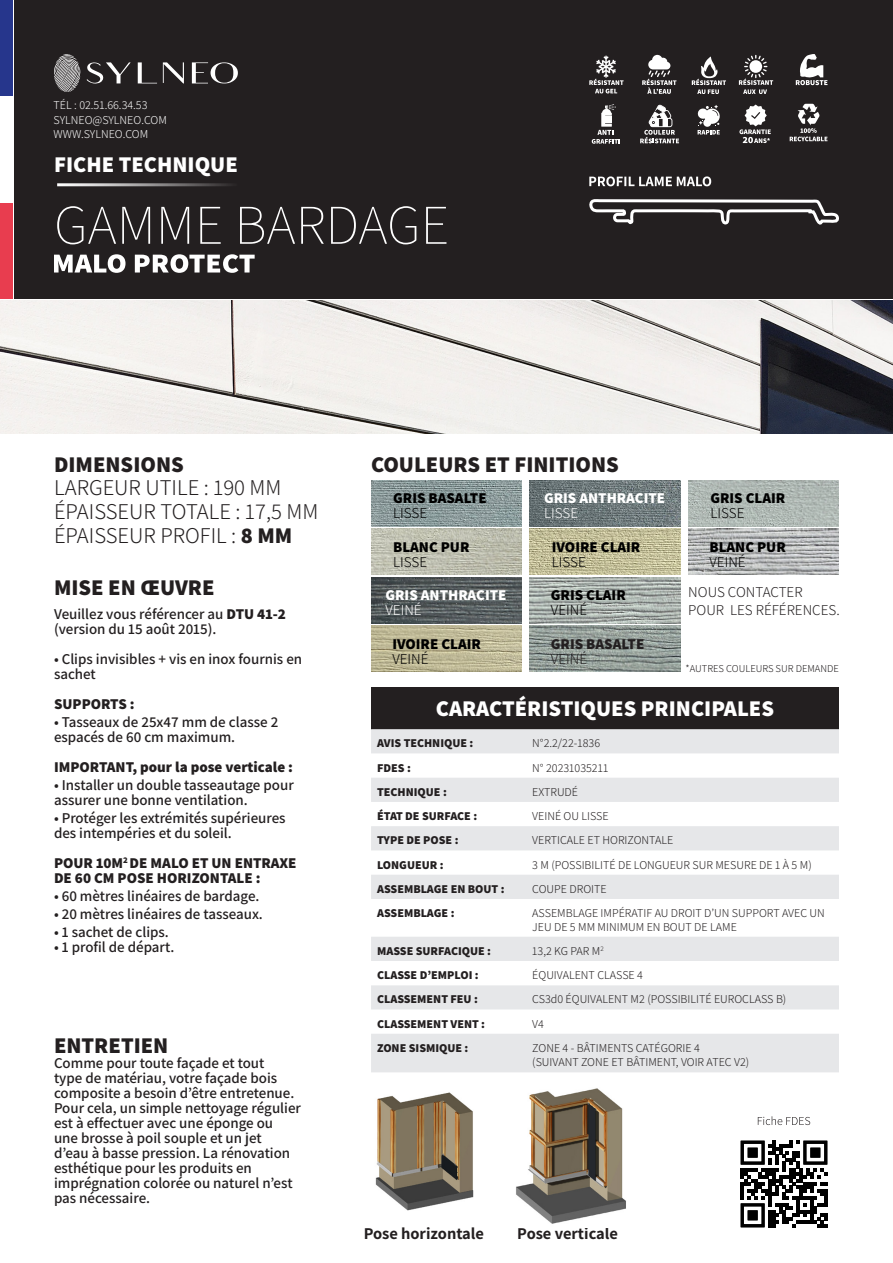
<style>
.page{position:relative;width:893px;height:1263px;background:#fff}
.page>*{position:absolute;margin:0;border:0;box-sizing:border-box;transform-origin:0 0}
.t1{font:300 22.5px "Assistant";color:#231f20}
.t2{font:800 22.5px "Assistant";color:#231f20}
.t3{font:800 22.5px "Assistant";color:#fff}
.t4{font:700 16.5px "Assistant";color:#231f20}
.t5{font:600 15px/15px "Assistant";color:#231f20}
.t6{font:800 15px/15px "Assistant";color:#231f20}
.t7{font:800 15px "Assistant";color:#000}
.t8{font:300 15px "Assistant";color:#231f20}
.t9{font:300 15px "Assistant";color:#000}
.t10{font:800 15px "Assistant";color:#fff}
.t11{font:300 15px "Assistant";color:#fff}
.t12{font:300 12px/13.5px "Assistant";color:#231f20}
.t13{font:800 12px "Assistant";color:#231f20}
.t14{font:300 12px "Assistant";color:#fff}
.t15{font:300 10.5px "Assistant";color:#231f20}
.s1{font-weight:800}
</style>
<div class="page">
<div style="left:15px;top:0;width:878px;height:299px;background:#231f20"></div>
<svg style="left:57px;top:206px;width:389px;height:38px"></svg>
<hr style="left:57px;top:183px;width:181px;height:3px;background:#fff">
<div style="left:0;top:0;width:13px;height:95px;background:#26368c"></div>
<div style="left:0;top:203px;width:13px;height:96px;background:#e83d4f"></div>
<img style="left:0;top:301px;width:893px;height:133px">
<div style="left:371px;top:687px;width:468px;height:42px;background:#231f20"></div>
<svg style="left:371px;top:729px;width:468px;height:343px;fill:#e6e7e9"></svg>
<svg style="left:371px;top:961px;width:468px;height:24px"></svg>
<svg style="left:87px;top:62px;width:44px;height:22px"></svg>
<svg style="left:138px;top:62px;width:19px;height:21px"></svg>
<svg style="left:163px;top:62px;width:21px;height:21px"></svg>
<svg style="left:192px;top:62px;width:46px;height:21px"></svg>
<svg style="left:54px;top:54px;width:27px;height:38px"></svg>
<svg style="left:587px;top:199px;width:254px;height:134px"></svg>
<svg style="left:589px;top:176px;width:122px;height:10px"></svg>
<svg style="left:54px;top:254px;width:201px;height:19px"></svg>
<svg style="left:796px;top:54px;width:31px;height:31px"></svg>
<svg style="left:739px;top:105px;width:32px;height:38px"></svg>
<svg style="left:589px;top:56px;width:35px;height:37px"></svg>
<svg style="left:692px;top:56px;width:34px;height:38px"></svg>
<svg style="left:642px;top:55px;width:34px;height:39px"></svg>
<svg style="left:697px;top:105px;width:23px;height:29px"></svg>
<svg style="left:739px;top:55px;width:34px;height:39px"></svg>
<svg style="left:640px;top:105px;width:39px;height:38px"></svg>
<svg style="left:592px;top:104px;width:28px;height:40px"></svg>
<div style="left:606px;top:116px;width:6px;height:7px;background:#fff"></div>
<img style="left:530px;top:480px;width:150px;height:46px">
<img style="left:688px;top:480px;width:151px;height:46px">
<img style="left:530px;top:625px;width:150px;height:46px">
<img style="left:371px;top:625px;width:151px;height:46px">
<img style="left:688px;top:528px;width:151px;height:46px">
<img style="left:371px;top:577px;width:151px;height:46px">
<img style="left:530px;top:577px;width:150px;height:46px">
<img style="left:371px;top:528px;width:151px;height:46px">
<img style="left:371px;top:480px;width:151px;height:46px">
<img style="left:530px;top:528px;width:150px;height:46px">
<svg style="left:790px;top:104px;width:37px;height:37px"></svg>
<svg style="left:740px;top:1140px;width:87px;height:87px"></svg>
<svg style="left:758px;top:1116px;width:52px;height:9px"></svg>
<img style="left:516px;top:1088px;width:110px;height:136px">
<img style="left:375px;top:1092px;width:99px;height:118px">
<p class="t14" style="left:54px;top:97px;width:95px">TÉL : 02.51.66.34.53</p>
<p class="t14" style="left:54px;top:112px;width:115px">SYLNEO@SYLNEO.COM</p>
<p class="t14" style="left:54px;top:126px;width:96px">WWW.SYLNEO.COM</p>
<p class="t3" style="left:54px;top:149px;width:185px">FICHE TECHNIQUE</p>
<p class="t2" style="left:54px;top:449px;width:131px">DIMENSIONS</p>
<p class="t1" style="left:54px;top:472px;width:229px">LARGEUR UTILE : 190 MM</p>
<p class="t1" style="left:54px;top:496px;width:266px">ÉPAISSEUR TOTALE : 17,5 MM</p>
<p class="t1" style="left:54px;top:520px;width:240px">ÉPAISSEUR PROFIL : <span class="s1">8 MM</span></p>
<p class="t2" style="left:54px;top:572px;width:162px">MISE EN ŒUVRE</p>
<p class="t5" style="left:54px;top:606px;width:233px">Veuillez vous référencer au <span class="s1">DTU 41-2 </span>(version du 15 août 2015).</p>
<p class="t5" style="left:54px;top:651px;width:250px">• Clips invisibles + vis en inox fournis en sachet</p>
<p class="t6" style="left:54px;top:696px;width:82px">SUPPORTS :</p>
<p class="t5" style="left:54px;top:714px;width:226px">• Tasseaux de 25x47 mm de classe 2 espacés de 60 cm maximum.</p>
<p class="t6" style="left:54px;top:759px;width:241px">IMPORTANT, pour la pose verticale :</p>
<p class="t5" style="left:54px;top:777px;width:241px">• Installer un double tasseautage pour assurer une bonne ventilation.</p>
<p class="t5" style="left:54px;top:810px;width:233px">• Protéger les extrémités supérieures des intempéries et du soleil.</p>
<p class="t6" style="left:54px;top:855px;width:244px">POUR 10M<sup>2</sup> DE MALO ET UN ENTRAXE<br>DE 60 CM POSE HORIZONTALE :</p>
<p class="t5" style="left:54px;top:888px;width:207px">• 60 mètres linéaires de bardage.</p>
<p class="t5" style="left:54px;top:906px;width:210px">• 20 mètres linéaires de tasseaux.</p>
<p class="t5" style="left:54px;top:924px;width:116px">• 1 sachet de clips.</p>
<p class="t5" style="left:54px;top:939px;width:122px">• 1 profil de départ.</p>
<p class="t2" style="left:54px;top:1030px;width:116px">ENTRETIEN</p>
<p class="t5" style="left:54px;top:1055px;width:248px">Comme pour toute façade et tout<br>type de matériau, votre façade bois composite a besoin d’être entretenue.<br>Pour cela, un simple nettoyage régulier est à effectuer avec une éponge ou une brosse à poil souple et un jet<br>d’eau à basse pression. La rénovation esthétique pour les produits en imprégnation colorée ou naturel n’est pas nécessaire.</p>
<p class="t2" style="left:371px;top:449px;width:249px">COULEURS ET FINITIONS</p>
<p class="t7" style="left:393px;top:488px;width:95px">GRIS BASALTE</p>
<p class="t9" style="left:393px;top:503px;width:36px">LISSE</p>
<p class="t10" style="left:544px;top:488px;width:123px">GRIS ANTHRACITE</p>
<p class="t11" style="left:544px;top:503px;width:36px">LISSE</p>
<p class="t7" style="left:393px;top:536px;width:78px">BLANC PUR</p>
<p class="t9" style="left:393px;top:551px;width:36px">LISSE</p>
<p class="t7" style="left:552px;top:536px;width:90px">IVOIRE CLAIR</p>
<p class="t9" style="left:552px;top:551px;width:36px">LISSE</p>
<p class="t10" style="left:385px;top:585px;width:123px">GRIS ANTHRACITE</p>
<p class="t11" style="left:385px;top:600px;width:38px">VEINÉ</p>
<p class="t7" style="left:551px;top:585px;width:76px">GRIS CLAIR</p>
<p class="t9" style="left:551px;top:600px;width:38px">VEINÉ</p>
<p class="t7" style="left:392px;top:633px;width:90px">IVOIRE CLAIR</p>
<p class="t9" style="left:392px;top:648px;width:38px">VEINÉ</p>
<p class="t6" style="left:551px;top:635px;width:95px">GRIS BASALTE</p>
<p class="t8" style="left:551px;top:648px;width:38px">VEINÉ</p>
<p class="t7" style="left:710px;top:488px;width:76px">GRIS CLAIR</p>
<p class="t9" style="left:710px;top:503px;width:36px">LISSE</p>
<p class="t7" style="left:709px;top:536px;width:78px">BLANC PUR</p>
<p class="t9" style="left:709px;top:551px;width:38px">VEINÉ</p>
<p class="t8" style="left:688px;top:582px;width:116px">NOUS CONTACTER</p>
<p class="t8" style="left:688px;top:600px;width:153px">POUR LES RÉFÉRENCES.</p>
<p class="t15" style="left:686px;top:661px;width:155px">*AUTRES COULEURS SUR DEMANDE</p>
<p class="t3" style="left:436px;top:693px;width:340px">CARACTÉRISTIQUES PRINCIPALES</p>
<p class="t13" style="left:377px;top:735px;width:98px">AVIS TECHNIQUE :</p>
<p class="t12" style="left:532px;top:736px;width:69px">N°2.2/22-1836</p>
<p class="t13" style="left:377px;top:759px;width:35px">FDES :</p>
<p class="t12" style="left:532px;top:760px;width:78px">N° 20231035211</p>
<p class="t13" style="left:377px;top:784px;width:71px">TECHNIQUE :</p>
<p class="t12" style="left:532px;top:784px;width:47px">EXTRUDÉ</p>
<p class="t13" style="left:377px;top:808px;width:102px">ÉTAT DE SURFACE :</p>
<p class="t12" style="left:532px;top:809px;width:78px">VEINÉ OU LISSE</p>
<p class="t13" style="left:377px;top:832px;width:83px">TYPE DE POSE :</p>
<p class="t12" style="left:532px;top:833px;width:143px">VERTICALE ET HORIZONTALE</p>
<p class="t13" style="left:377px;top:856px;width:68px">LONGUEUR :</p>
<p class="t12" style="left:532px;top:857px;width:281px">3 M (POSSIBILITÉ DE LONGUEUR SUR MESURE DE 1 À 5 M)</p>
<p class="t13" style="left:377px;top:881px;width:129px">ASSEMBLAGE EN BOUT :</p>
<p class="t12" style="left:532px;top:881px;width:76px">COUPE DROITE</p>
<p class="t13" style="left:377px;top:905px;width:79px">ASSEMBLAGE :</p>
<p class="t12" style="left:532px;top:906px;width:294px">ASSEMBLAGE IMPÉRATIF AU DROIT D’UN SUPPORT AVEC UN<br>JEU DE 5 MM MINIMUM EN BOUT DE LAME</p>
<p class="t13" style="left:377px;top:943px;width:116px">MASSE SURFACIQUE :</p>
<p class="t12" style="left:532px;top:943px;width:73px">13,2 KG PAR M<sup>2</sup></p>
<p class="t13" style="left:377px;top:967px;width:103px">CLASSE D’EMPLOI :</p>
<p class="t12" style="left:532px;top:968px;width:112px">ÉQUIVALENT CLASSE 4</p>
<p class="t13" style="left:377px;top:991px;width:102px">CLASSEMENT FEU :</p>
<p class="t12" style="left:532px;top:992px;width:256px">CS3d0 ÉQUIVALENT M2 (POSSIBILITÉ EUROCLASS B)</p>
<p class="t13" style="left:377px;top:1015px;width:110px">CLASSEMENT VENT :</p>
<p class="t12" style="left:532px;top:1016px;width:13px">V4</p>
<p class="t13" style="left:377px;top:1040px;width:93px">ZONE SISMIQUE :</p>
<p class="t12" style="left:532px;top:1040px;width:169px">ZONE 4 - BÂTIMENTS CATÉGORIE 4</p>
<p class="t12" style="left:532px;top:1055px;width:218px">(SUIVANT ZONE ET BÂTIMENT, VOIR ATEC V2)</p>
<p class="t4" style="left:364px;top:1222px;width:122px">Pose horizontale</p>
<p class="t4" style="left:517px;top:1222px;width:102px">Pose verticale</p>
</div>
